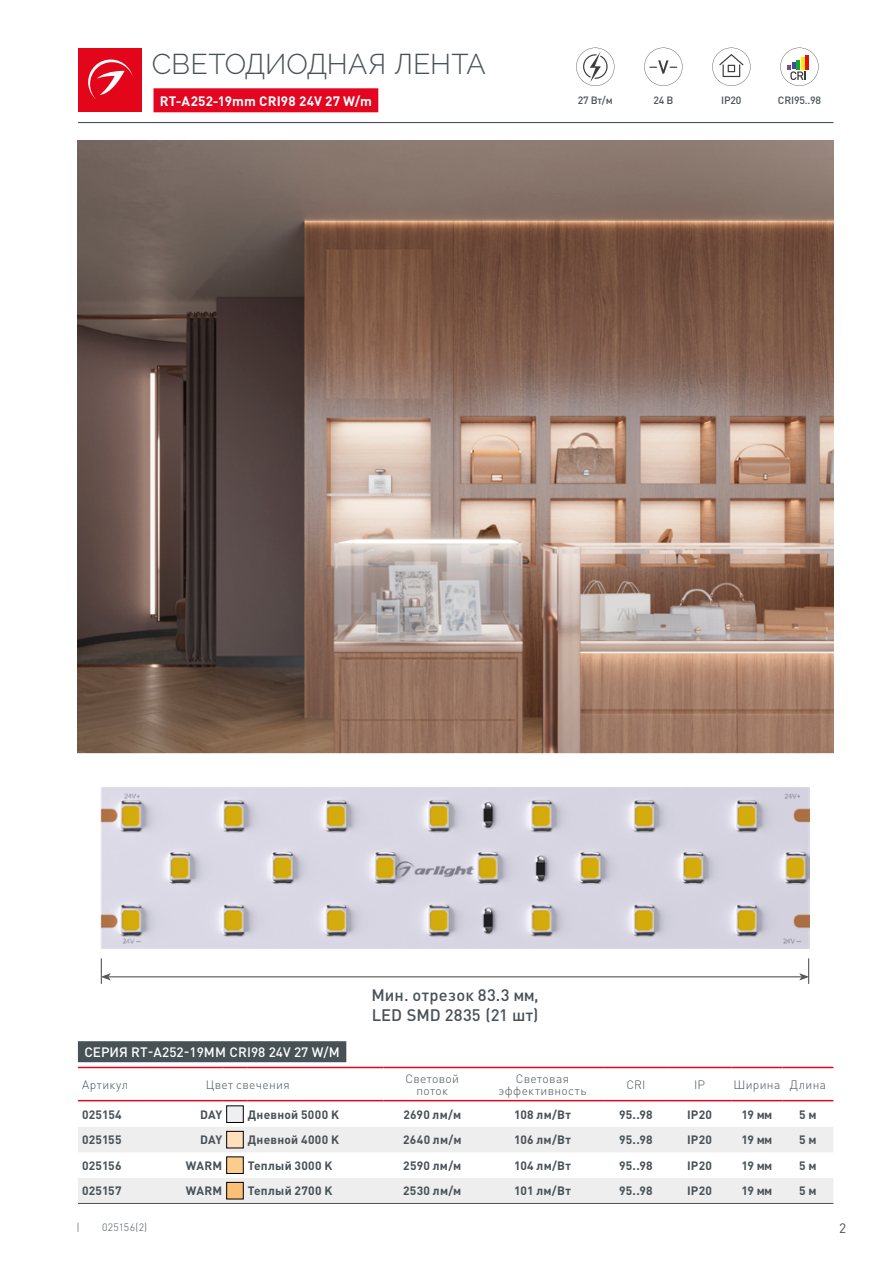
<style>
.page{position:relative;width:893px;height:1263px;background:#fff}
.page>*{position:absolute;margin:0;border:0;box-sizing:border-box;transform-origin:0 0}
.t1{font:300 28.5px "Raleway";color:#485156}
.t2{font:500 16.5px/19.8px "DIN Pro";letter-spacing:.01em;color:#485156}
.t3{font:500 13.5px "DIN Pro";color:#fff}
.t4{font:700 13.5px "DIN Pro";letter-spacing:.01em;color:#fff}
.t5{font:13.5px "DIN Pro";color:#485156}
.t6{font:700 12px "DIN Pro";letter-spacing:.02em;color:#485156}
.t7{font:300 12px/12px "DIN Pro";letter-spacing:.03em;color:#485156;text-align:center}
.t8{font:500 10.5px "DIN Pro";letter-spacing:-.025em;color:#485156}
.t9{font:300 10.5px "DIN Pro";letter-spacing:.03em;color:#485156}
</style>
<div class="page">
<div style="left:78px;top:48px;width:64px;height:64px;background:#e3051a"></div>
<svg style="left:88px;top:59px;width:45px;height:40px"></svg>
<hr style="left:78px;top:122px;width:755px;height:1px;background:#485156">
<div style="left:153px;top:88px;width:225px;height:24px;background:#e40521"></div>
<img style="left:78px;top:141px;width:755px;height:612px">
<svg style="left:576px;top:48px;width:38px;height:38px"></svg>
<svg style="left:644px;top:48px;width:38px;height:38px"></svg>
<svg style="left:712px;top:48px;width:38px;height:38px"></svg>
<svg style="left:780px;top:48px;width:39px;height:38px"></svg>
<svg style="left:77px;top:753px;width:757px;height:450px"></svg>
<hr style="left:108px;top:976px;width:694px;height:1px;background:#575756">
<svg style="left:101px;top:958px;width:10px;height:26px"></svg>
<svg style="left:799px;top:958px;width:10px;height:26px"></svg>
<img style="left:101px;top:787px;width:708px;height:162px">
<svg style="left:78px;top:1033px;width:755px;height:67px"></svg>
<svg style="left:78px;top:1101px;width:755px;height:26px"></svg>
<svg style="left:78px;top:1127px;width:755px;height:76px;fill:#eee"></svg>
<hr style="left:78px;top:1067px;width:68px;height:1px;background:#e40521">
<hr style="left:146px;top:1067px;width:76px;height:1px;background:#e40521">
<svg style="left:222px;top:1067px;width:26px;height:1px"></svg>
<hr style="left:248px;top:1067px;width:135px;height:1px;background:#e40521">
<hr style="left:383px;top:1067px;width:98px;height:1px;background:#e40521">
<hr style="left:481px;top:1067px;width:123px;height:1px;background:#e40521">
<hr style="left:604px;top:1067px;width:64px;height:1px;background:#e40521">
<hr style="left:668px;top:1067px;width:63px;height:1px;background:#e40521">
<hr style="left:731px;top:1067px;width:51px;height:1px;background:#e40521">
<hr style="left:782px;top:1067px;width:51px;height:1px;background:#e40521">
<hr style="left:78px;top:1100px;width:68px;height:1px;background:#e40521">
<hr style="left:146px;top:1100px;width:76px;height:1px;background:#e40521">
<svg style="left:222px;top:1100px;width:26px;height:1px"></svg>
<hr style="left:248px;top:1100px;width:135px;height:1px;background:#e40521">
<hr style="left:383px;top:1100px;width:98px;height:1px;background:#e40521">
<hr style="left:481px;top:1100px;width:123px;height:1px;background:#e40521">
<hr style="left:604px;top:1100px;width:64px;height:1px;background:#e40521">
<hr style="left:668px;top:1100px;width:63px;height:1px;background:#e40521">
<hr style="left:731px;top:1100px;width:51px;height:1px;background:#e40521">
<hr style="left:782px;top:1100px;width:51px;height:1px;background:#e40521">
<div style="left:78px;top:1041px;width:268px;height:21px;background:#485156"></div>
<div style="left:227px;top:1106px;width:16px;height:16px;background:#eeeff1"></div>
<div style="left:226px;top:1106px;width:17px;height:17px;border:1px solid #000"></div>
<div style="left:227px;top:1131px;width:16px;height:17px;background:#fee0bc"></div>
<div style="left:226px;top:1131px;width:17px;height:17px;border:1px solid #000"></div>
<div style="left:227px;top:1157px;width:16px;height:16px;background:#fccb8e"></div>
<div style="left:226px;top:1157px;width:17px;height:17px;border:1px solid #000"></div>
<div style="left:227px;top:1182px;width:16px;height:17px;background:#fac075"></div>
<div style="left:226px;top:1182px;width:17px;height:17px;border:1px solid #000"></div>
<hr style="left:78px;top:1203px;width:755px;height:1px;background:#485156">
<h1 class="t1" style="left:152px;top:48px;width:335px">СВЕТОДИОДНАЯ ЛЕНТА</h1>
<p class="t4" style="left:160px;top:92px;width:214px">RT-A252-19mm CRI98 24V 27 W/m</p>
<p class="t8" style="left:578px;top:93px;width:36px">27 Вт/м</p>
<p class="t8" style="left:653px;top:93px;width:21px">24 В</p>
<p class="t8" style="left:721px;top:93px;width:22px">IP20</p>
<p class="t8" style="left:778px;top:93px;width:44px">CRI95..98</p>
<h2 class="t2" style="left:371px;top:985px;width:169px">Мин. отрезок 83.3 мм,<br>LED SMD 2835 (21 шт)</h2>
<p class="t3" style="left:84px;top:1043px;width:257px">СЕРИЯ RT-A252-19MM CRI98 24V 27 W/M</p>
<p class="t7" style="left:82px;top:1078px;width:47px">Артикул</p>
<p class="t7" style="left:206px;top:1078px;width:85px">Цвет свечения</p>
<p class="t7" style="left:405px;top:1072px;width:55px">Световой поток</p>
<p class="t7" style="left:498px;top:1072px;width:89px">Световая эффективность</p>
<p class="t7" style="left:626px;top:1078px;width:21px">CRI</p>
<p class="t7" style="left:694px;top:1078px;width:12px">IP</p>
<p class="t7" style="left:733px;top:1078px;width:94px">Ширина Длина</p>
<p class="t6" style="left:82px;top:1106px;width:41px">025154</p>
<p class="t6" style="left:200px;top:1106px;width:24px">DAY</p>
<p class="t6" style="left:248px;top:1106px;width:93px">Дневной 5000 K</p>
<p class="t6" style="left:403px;top:1106px;width:59px">2690 лм/м</p>
<p class="t6" style="left:514px;top:1106px;width:58px">108 лм/Вт</p>
<p class="t6" style="left:619px;top:1106px;width:35px">95..98</p>
<p class="t6" style="left:687px;top:1106px;width:26px">IP20</p>
<p class="t6" style="left:741px;top:1106px;width:33px">19 мм</p>
<p class="t6" style="left:799px;top:1106px;width:19px">5 м</p>
<p class="t6" style="left:82px;top:1132px;width:41px">025155</p>
<p class="t6" style="left:200px;top:1132px;width:24px">DAY</p>
<p class="t6" style="left:248px;top:1132px;width:93px">Дневной 4000 K</p>
<p class="t6" style="left:403px;top:1132px;width:60px">2640 лм/м</p>
<p class="t6" style="left:514px;top:1132px;width:58px">106 лм/Вт</p>
<p class="t6" style="left:619px;top:1132px;width:35px">95..98</p>
<p class="t6" style="left:687px;top:1132px;width:26px">IP20</p>
<p class="t6" style="left:741px;top:1132px;width:33px">19 мм</p>
<p class="t6" style="left:799px;top:1132px;width:19px">5 м</p>
<p class="t6" style="left:82px;top:1157px;width:41px">025156</p>
<p class="t6" style="left:186px;top:1157px;width:38px">WARM</p>
<p class="t6" style="left:248px;top:1157px;width:86px">Теплый 3000 K</p>
<p class="t6" style="left:403px;top:1157px;width:60px">2590 лм/м</p>
<p class="t6" style="left:514px;top:1157px;width:59px">104 лм/Вт</p>
<p class="t6" style="left:619px;top:1157px;width:35px">95..98</p>
<p class="t6" style="left:687px;top:1157px;width:26px">IP20</p>
<p class="t6" style="left:741px;top:1157px;width:33px">19 мм</p>
<p class="t6" style="left:799px;top:1157px;width:19px">5 м</p>
<p class="t6" style="left:82px;top:1183px;width:41px">025157</p>
<p class="t6" style="left:186px;top:1183px;width:38px">WARM</p>
<p class="t6" style="left:248px;top:1183px;width:86px">Теплый 2700 K</p>
<p class="t6" style="left:403px;top:1183px;width:60px">2530 лм/м</p>
<p class="t6" style="left:514px;top:1183px;width:58px">101 лм/Вт</p>
<p class="t6" style="left:619px;top:1183px;width:35px">95..98</p>
<p class="t6" style="left:687px;top:1183px;width:26px">IP20</p>
<p class="t6" style="left:741px;top:1183px;width:33px">19 мм</p>
<p class="t6" style="left:799px;top:1183px;width:19px">5 м</p>
<p class="t9" style="left:77px;top:1220px;width:5px">|</p>
<p class="t9" style="left:102px;top:1220px;width:47px">025156(2)</p>
<p class="t5" style="left:839px;top:1219px;width:9px">2</p>
</div>
